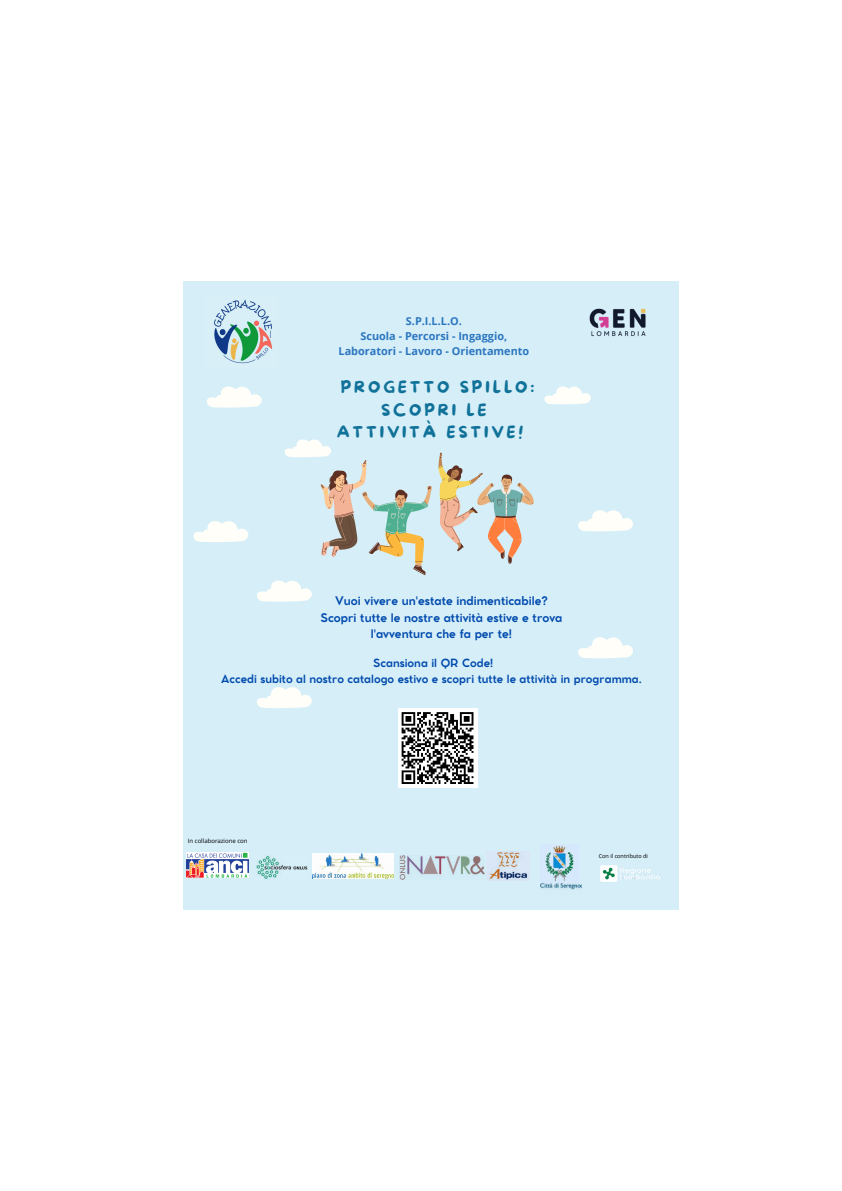
<style>
.page{position:relative;width:842px;height:1191px;background:#fff}
.page>*{position:absolute;margin:0;border:0;box-sizing:border-box;transform-origin:0 0}
.t1{font:16.1px "More Sugar";letter-spacing:.175em;color:#117299}
.t2{font:700 11.7px/16.2px "Cocomat Pro";color:#004aad;text-align:center}
.t3{font:700 11.2px/15.8px "Cocomat Pro";color:#004aad;text-align:center}
.t4{font:700 10.9px/15.1px "Open Sans";color:#2c76bf;text-align:center}
.t5{font:6px "Open Sans";color:#000}
.t6{font:5.5px "Open Sans";color:#000}
</style>
<div class="page">
<div style="left:184px;top:281px;width:495px;height:628px;background:#d5eef8"></div>
<img style="left:186px;top:852px;width:63px;height:25px">
<img style="left:600px;top:865px;width:60px;height:17px">
<img style="left:486px;top:851px;width:43px;height:29px">
<img style="left:214px;top:299px;width:58px;height:65px">
<img style="left:589px;top:308px;width:57px;height:29px">
<svg style="left:438px;top:452px;width:96px;height:112px"></svg>
<svg style="left:544px;top:386px;width:47px;height:18px"></svg>
<svg style="left:207px;top:386px;width:55px;height:21px"></svg>
<svg style="left:578px;top:510px;width:55px;height:21px"></svg>
<svg style="left:193px;top:521px;width:56px;height:21px"></svg>
<svg style="left:257px;top:439px;width:175px;height:162px"></svg>
<svg style="left:578px;top:637px;width:55px;height:21px"></svg>
<svg style="left:257px;top:687px;width:55px;height:21px"></svg>
<img style="left:257px;top:856px;width:51px;height:23px">
<img style="left:312px;top:853px;width:81px;height:25px">
<img style="left:399px;top:855px;width:85px;height:24px">
<img style="left:540px;top:883px;width:42px;height:7px">
<img style="left:545px;top:845px;width:29px;height:37px">
<div style="left:398px;top:708px;width:79px;height:79px;background:#fff"></div>
<svg style="left:401px;top:712px;width:73px;height:72px"></svg>
<p class="t4" style="left:339px;top:313px;width:192px">S.P.I.L.L.O.<br>Scuola - Percorsi - Ingaggio,<br>Laboratori - Lavoro - Orientamento</p>
<p class="t1" style="left:341px;top:378px;width:195px">PROGETTO SPILLO:</p>
<p class="t1" style="left:381px;top:401px;width:107px">SCOPRI LE</p>
<p class="t1" style="left:337px;top:423px;width:188px">ATTIVITÀ ESTIVE!</p>
<p class="t2" style="left:320px;top:594px;width:244px">Vuoi vivere un'estate indimenticabile?<br>Scopri tutte le nostre attività estive e trova l'avventura che fa per te!</p>
<p class="t3" style="left:221px;top:656px;width:422px">Scansiona il QR Code!<br>Accedi subito al nostro catalogo estivo e scopri tutte le attività in programma.</p>
<p class="t5" style="left:188px;top:836px;width:61px">In collaborazione con</p>
<h1 class="t6" style="left:599px;top:851px;width:51px">Con il contributo di</h1>
</div>
